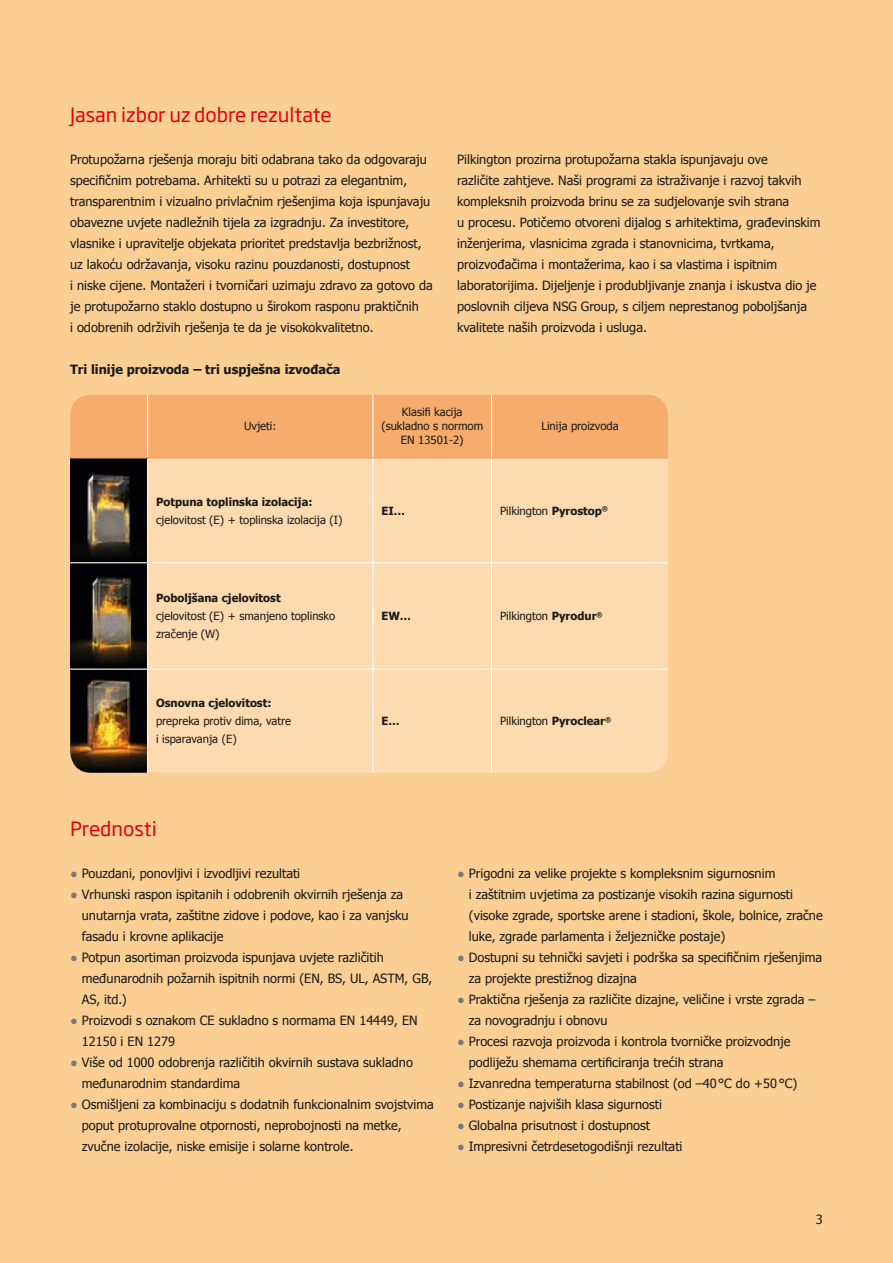
<style>
.page{position:relative;width:893px;height:1263px;background:#fbce93}
.page>*{position:absolute;margin:0;border:0;box-sizing:border-box;transform-origin:0 0}
.t1{font:19.5px "Soho Gothic Pro";color:#e3000e}
.t2{font:12.75px/21px "Tahoma";color:#191918}
.t3{font:700 12.75px "Tahoma";color:#191918}
.t4{font:11.25px/14.2px "Tahoma";color:#191918}
.t5{font:700 11.25px "Tahoma";color:#191918}
.s1{font-weight:700}
.s2{color:#787a79}
</style>
<div class="page">
<div style="left:70px;top:395px;width:598px;height:378px;background:#fddaaf;border-radius:21px"></div>
<img style="left:70px;top:668px;width:77px;height:105px">
<div style="left:70px;top:395px;width:598px;height:62px;background:#f6ac6d"></div>
<img style="left:70px;top:458px;width:77px;height:104px">
<img style="left:70px;top:563px;width:77px;height:105px">
<svg style="left:148px;top:563px;width:224px;height:210px"></svg>
<hr style="left:70px;top:562px;width:78px;height:1px;background:#fff">
<hr style="left:492px;top:562px;width:176px;height:1px;background:#fff">
<hr style="left:147px;top:458px;width:1px;height:104px;background:#fff">
<hr style="left:372px;top:458px;width:1px;height:104px;background:#fff">
<hr style="left:491px;top:458px;width:1px;height:104px;background:#fff">
<hr style="left:491px;top:670px;width:1px;height:103px;background:#fff">
<hr style="left:491px;top:395px;width:1px;height:62px;background:#fff">
<hr style="left:70px;top:457px;width:78px;height:1px;background:#eda859">
<hr style="left:373px;top:457px;width:119px;height:1px;background:#eda859">
<hr style="left:492px;top:457px;width:176px;height:1px;background:#eda859">
<hr style="left:147px;top:670px;width:1px;height:103px;background:#fff">
<hr style="left:372px;top:670px;width:1px;height:103px;background:#fff">
<hr style="left:147px;top:395px;width:1px;height:62px;background:#fff">
<hr style="left:372px;top:395px;width:1px;height:62px;background:#fff">
<hr style="left:148px;top:457px;width:225px;height:1px;background:#eda859">
<hr style="left:373px;top:562px;width:119px;height:1px;background:#fff">
<hr style="left:491px;top:563px;width:1px;height:106px;background:#fff">
<hr style="left:373px;top:669px;width:119px;height:1px;background:#fff">
<hr style="left:148px;top:562px;width:225px;height:1px;background:#fff">
<hr style="left:147px;top:563px;width:1px;height:106px;background:#fff">
<hr style="left:372px;top:563px;width:1px;height:106px;background:#fff">
<hr style="left:148px;top:669px;width:225px;height:1px;background:#fff">
<hr style="left:70px;top:669px;width:78px;height:1px;background:#fff">
<hr style="left:492px;top:669px;width:176px;height:1px;background:#fff">
<h1 class="t1" style="left:70px;top:99px;width:263px">Jasan izbor uz dobre rezultate</h1>
<p class="t2" style="left:70px;top:148px;width:364px">Protupožarna rješenja moraju biti odabrana tako da odgovaraju specifičnim potrebama. Arhitekti su u potrazi za elegantnim, transparentnim i vizualno privlačnim rješenjima koja ispunjavaju obavezne uvjete nadležnih tijela za izgradnju. Za investitore, vlasnike i upravitelje objekata prioritet predstavlja bezbrižnost, uz lakoću održavanja, visoku razinu pouzdanosti, dostupnost<br>i niske cijene. Montažeri i tvorničari uzimaju zdravo za gotovo da je protupožarno staklo dostupno u širokom rasponu praktičnih<br>i odobrenih održivih rješenja te da je visokokvalitetno.</p>
<p class="t3" style="left:70px;top:360px;width:272px">Tri linije proizvoda – tri uspješna izvođača</p>
<p class="t2" style="left:457px;top:148px;width:365px">Pilkington prozirna protupožarna stakla ispunjavaju ove<br>različite zahtjeve. Naši programi za istraživanje i razvoj takvih kompleksnih proizvoda brinu se za sudjelovanje svih strana<br>u procesu. Potičemo otvoreni dijalog s arhitektima, građevinskim inženjerima, vlasnicima zgrada i stanovnicima, tvrtkama, proizvođačima i montažerima, kao i sa vlastima i ispitnim laboratorijima. Dijeljenje i produbljivanje znanja i iskustva dio je poslovnih ciljeva NSG Group, s ciljem neprestanog poboljšanja kvalitete naših proizvoda i usluga.</p>
<p class="t4" style="left:244px;top:418px;width:34px">Uvjeti:</p>
<p class="t5" style="left:156px;top:493px;width:158px">Potpuna toplinska izolacija:</p>
<p class="t4" style="left:156px;top:512px;width:188px">cjelovitost (E) + toplinska izolacija (I)</p>
<p class="t4" style="left:381px;top:404px;width:103px;text-align:center">Klasifi kacija (sukladno s normom<br>EN 13501-2)</p>
<p class="t4" style="left:541px;top:418px;width:79px">Linija proizvoda</p>
<p class="t5" style="left:381px;top:502px;width:25px">EI…</p>
<p class="t4" style="left:500px;top:503px;width:109px">Pilkington <span class="s1">Pyrostop</span><sup>®</sup></p>
<p class="t5" style="left:156px;top:590px;width:126px">Poboljšana cjelovitost</p>
<p class="t4" style="left:156px;top:607px;width:181px;line-height:18px">cjelovitost (E) + smanjeno toplinsko zračenje (W)</p>
<p class="t5" style="left:381px;top:608px;width:31px">EW…</p>
<p class="t4" style="left:500px;top:608px;width:104px">Pilkington <span class="s1">Pyrodur</span><sup>®</sup></p>
<p class="t5" style="left:156px;top:695px;width:117px">Osnovna cjelovitost:</p>
<p class="t4" style="left:156px;top:712px;width:137px;line-height:18px">prepreka protiv dima, vatre i isparavanja (E)</p>
<p class="t5" style="left:381px;top:713px;width:20px">E…</p>
<p class="t4" style="left:500px;top:714px;width:113px">Pilkington <span class="s1">Pyroclear</span><sup>®</sup></p>
<h1 class="t1" style="left:70px;top:813px;width:88px">Prednosti</h1>
<p class="t2" style="left:70px;top:862px;width:232px"><span class="s2">●</span> Pouzdani, ponovljivi i izvodljivi rezultati</p>
<p class="t2" style="left:82px;top:883px;width:328px;text-indent:-12px"><span class="s2">●</span> Vrhunski raspon ispitanih i odobrenih okvirnih rješenja za unutarnja vrata, zaštitne zidove i podove, kao i za vanjsku fasadu i krovne aplikacije</p>
<p class="t2" style="left:82px;top:946px;width:352px;text-indent:-12px"><span class="s2">●</span> Potpun asortiman proizvoda ispunjava uvjete različitih međunarodnih požarnih ispitnih normi (EN, BS, UL, ASTM, GB,<br>AS, itd.)</p>
<p class="t2" style="left:82px;top:1009px;width:337px;text-indent:-12px"><span class="s2">●</span> Proizvodi s oznakom CE sukladno s normama EN 14449, EN<br>12150 i EN 1279</p>
<p class="t2" style="left:82px;top:1051px;width:333px;text-indent:-12px"><span class="s2">●</span> Više od 1000 odobrenja različitih okvirnih sustava sukladno međunarodnim standardima</p>
<p class="t2" style="left:82px;top:1093px;width:354px;text-indent:-12px"><span class="s2">●</span> Osmišljeni za kombinaciju s dodatnih funkcionalnim svojstvima poput protuprovalne otpornosti, neprobojnosti na metke, zvučne izolacije, niske emisije i solarne kontrole.</p>
<p class="t2" style="left:469px;top:862px;width:355px;text-indent:-12px"><span class="s2">●</span> Prigodni za velike projekte s kompleksnim sigurnosnim<br>i zaštitnim uvjetima za postizanje visokih razina sigurnosti (visoke zgrade, sportske arene i stadioni, škole, bolnice, zračne luke, zgrade parlamenta i željezničke postaje)</p>
<p class="t2" style="left:469px;top:946px;width:355px;text-indent:-12px"><span class="s2">●</span> Dostupni su tehnički savjeti i podrška sa specifičnim rješenjima za projekte prestižnog dizajna</p>
<p class="t2" style="left:469px;top:988px;width:348px;text-indent:-12px"><span class="s2">●</span> Praktična rješenja za različite dizajne, veličine i vrste zgrada – za novogradnju i obnovu</p>
<p class="t2" style="left:469px;top:1030px;width:323px;text-indent:-12px"><span class="s2">●</span> Procesi razvoja proizvoda i kontrola tvorničke proizvodnje podliježu shemama certificiranja trećih strana</p>
<p class="t2" style="left:457px;top:1072px;width:342px"><span class="s2">●</span> Izvanredna temperaturna stabilnost (od –40°C do +50°C)</p>
<p class="t2" style="left:457px;top:1093px;width:206px"><span class="s2">●</span> Postizanje najviših klasa sigurnosti</p>
<p class="t2" style="left:457px;top:1114px;width:195px"><span class="s2">●</span> Globalna prisutnost i dostupnost</p>
<p class="t2" style="left:457px;top:1135px;width:227px"><span class="s2">●</span> Impresivni četrdesetogodišnji rezultati</p>
<p class="t2" style="left:816px;top:1208px;width:8px">3</p>
</div>
